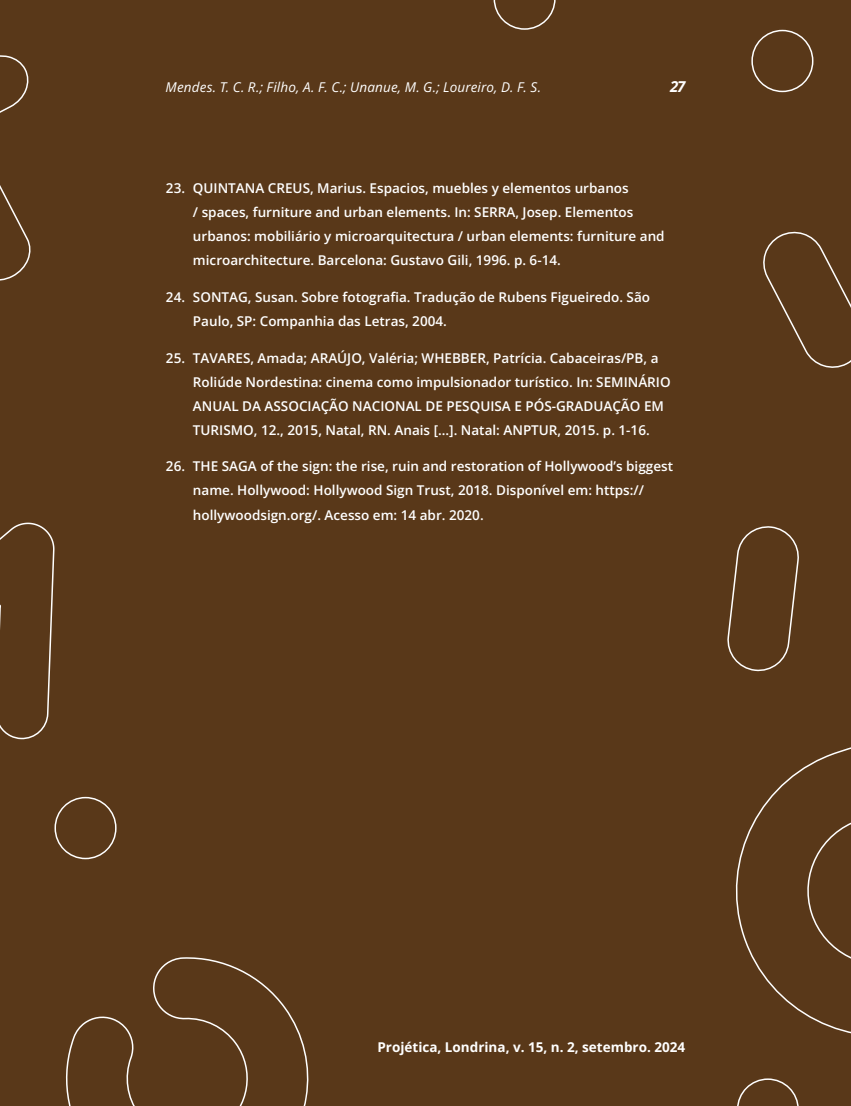
<style>
.page{position:relative;width:851px;height:1106px;background:#fff}
.page>*{position:absolute;margin:0;border:0;box-sizing:border-box;transform-origin:0 0}
.t1{font:italic 700 15px "Open Sans";color:#fff}
.t2{font:600 13.5px/24px "Open Sans";color:#fff}
.t3{font:italic 13.5px "Open Sans";letter-spacing:.01em;color:#fff}
.t4{font:700 13.5px "Open Sans";color:#fff}
</style>
<div class="page">
<div style="left:0;top:0;width:850px;height:1106px;background:#593819"></div>
<svg style="left:0;top:522px;width:55px;height:218px"></svg>
<svg style="left:735px;top:747px;width:115px;height:287px"></svg>
<svg style="left:0;top:55px;width:31px;height:226px"></svg>
<svg style="left:763px;top:231px;width:87px;height:137px"></svg>
<svg style="left:727px;top:526px;width:72px;height:146px"></svg>
<svg style="left:65px;top:957px;width:244px;height:149px"></svg>
<svg style="left:751px;top:30px;width:62px;height:62px"></svg>
<svg style="left:493px;top:0;width:62px;height:30px"></svg>
<svg style="left:737px;top:1078px;width:61px;height:28px"></svg>
<svg style="left:54px;top:797px;width:62px;height:62px"></svg>
<p class="t3" style="left:166px;top:77px;width:377px">Mendes. T. C. R.; Filho, A. F. C.; Unanue, M. G.; Loureiro, D. F. S.</p>
<p class="t1" style="left:670px;top:76px;width:17px">27</p>
<p class="t2" style="left:193px;top:176px;width:473px;text-indent:-27px">23. QUINTANA CREUS, Marius. Espacios, muebles y elementos urbanos<br>/ spaces, furniture and urban elements. In: SERRA, Josep. Elementos urbanos: mobiliário y microarquitectura / urban elements: furniture and microarchitecture. Barcelona: Gustavo Gili, 1996. p. 6-14.</p>
<p class="t2" style="left:193px;top:285px;width:458px;text-indent:-27px">24. SONTAG, Susan. Sobre fotografia. Tradução de Rubens Figueiredo. São<br>Paulo, SP: Companhia das Letras, 2004.</p>
<p class="t2" style="left:193px;top:345px;width:479px;text-indent:-27px">25. TAVARES, Amada; ARAÚJO, Valéria; WHEBBER, Patrícia. Cabaceiras/PB, a Roliúde Nordestina: cinema como impulsionador turístico. In: SEMINÁRIO ANUAL DA ASSOCIAÇÃO NACIONAL DE PESQUISA E PÓS-GRADUAÇÃO EM TURISMO, 12., 2015, Natal, RN. Anais [...]. Natal: ANPTUR, 2015. p. 1-16.</p>
<p class="t2" style="left:193px;top:454px;width:481px;text-indent:-27px">26. THE SAGA of the sign: the rise, ruin and restoration of Hollywood’s biggest name. Hollywood: Hollywood Sign Trust, 2018. Disponível em: https:// hollywoodsign.org/. Acesso em: 14 abr. 2020.</p>
<p class="t4" style="left:377px;top:1037px;width:309px">Projética, Londrina, v. 15, n. 2, setembro. 2024</p>
</div>
